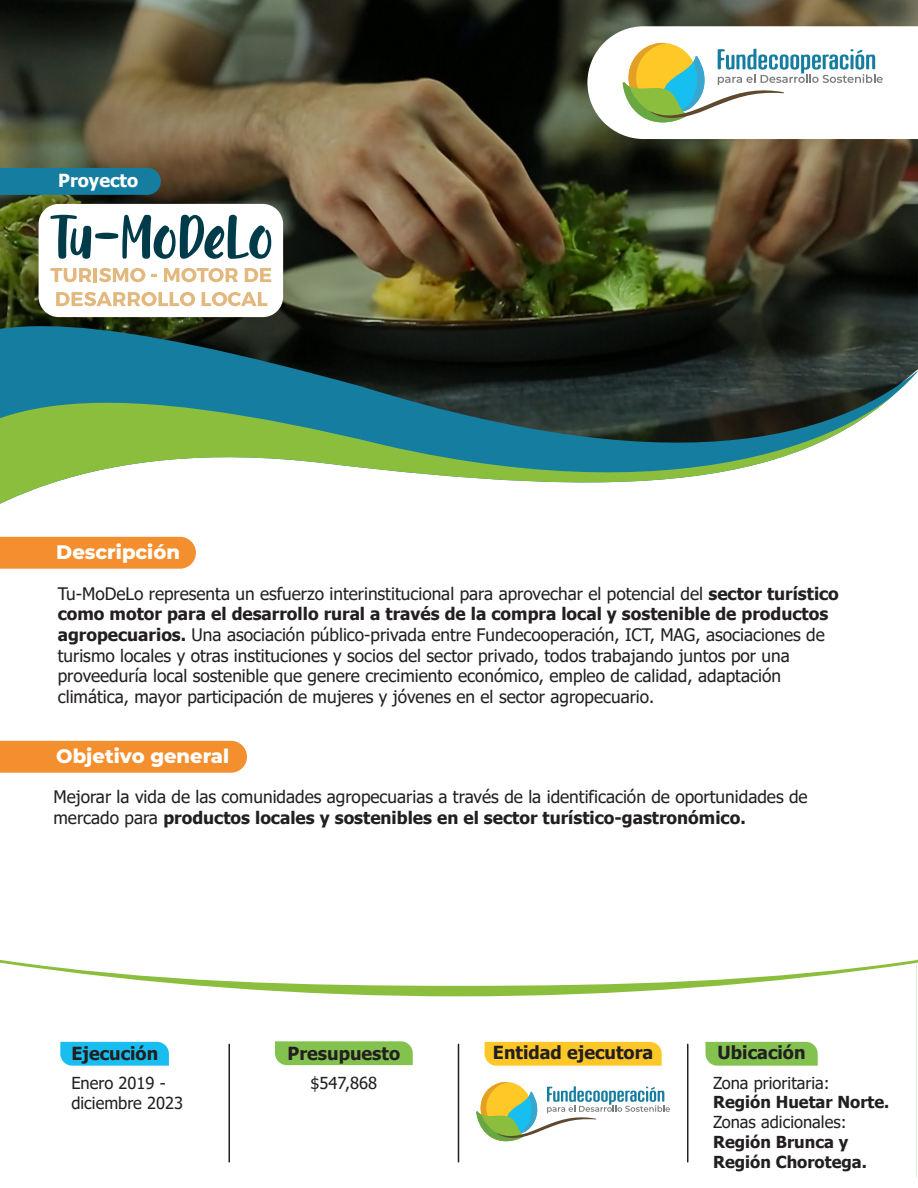
<style>
.page{position:relative;width:918px;height:1188px;background:#fff}
.page>*{position:absolute;margin:0;border:0;box-sizing:border-box;transform-origin:0 0}
.t1{font:100 19.5px "Montserrat";color:#fff}
.t2{font:700 18px "Tahoma";color:#231f20}
.t3{font:700 18px "Tahoma";color:#fff}
.t4{font:17.25px/20.7px "Tahoma";color:#231f20}
.t5{font:16.5px "Tahoma";color:#231f20}
.t6{font:700 16.5px/19.8px "Tahoma";color:#231f20}
.s1{font-weight:700}
</style>
<div class="page">
<svg style="left:0;top:556px;width:196px;height:13px;background:#f49438"></svg>
<img style="left:0;top:0;width:918px;height:306px">
<svg style="left:587px;top:26px;width:331px;height:113px"></svg>
<svg style="left:0;top:306px;width:918px;height:65px;background:#1b2f2b"></svg>
<svg style="left:0;top:371px;width:918px;height:185px"></svg>
<svg style="left:0;top:962px;width:917px;height:216px"></svg>
<svg style="left:60px;top:1042px;width:109px;height:24px;background:#22bfef"></svg>
<div style="left:275px;top:1041px;width:138px;height:24px;background:#84c250"></div>
<div style="left:485px;top:1042px;width:177px;height:24px;background:#fdc727"></div>
<svg style="left:705px;top:1042px;width:113px;height:24px;background:#89c457"></svg>
<svg style="left:469px;top:1075px;width:208px;height:73px"></svg>
<div style="left:0;top:168px;width:161px;height:27px;background:#157ea0"></div>
<hr style="left:229px;top:1044px;width:1px;height:118px;background:#231f20">
<hr style="left:458px;top:1044px;width:1px;height:118px;background:#231f20">
<hr style="left:687px;top:1044px;width:1px;height:118px;background:#231f20">
<div style="left:39px;top:204px;width:244px;height:113px;background:#fff;border-radius:20px"></div>
<svg style="left:50px;top:268px;width:42px;height:14px"></svg>
<hr style="left:94px;top:268px;width:3px;height:14px;background:#e3b87e">
<svg style="left:99px;top:268px;width:46px;height:14px"></svg>
<svg style="left:164px;top:268px;width:74px;height:14px"></svg>
<svg style="left:245px;top:268px;width:26px;height:14px"></svg>
<svg style="left:56px;top:292px;width:139px;height:14px"></svg>
<svg style="left:202px;top:292px;width:65px;height:14px"></svg>
<svg style="left:50px;top:215px;width:221px;height:44px"></svg>
<div style="left:0;top:741px;width:247px;height:32px;background:#f48f2f"></div>
<p class="t3" style="left:58px;top:168px;width:81px">Proyecto</p>
<p class="t1" style="left:56px;top:539px;width:125px">Descripción</p>
<p class="t4" style="left:58px;top:584px;width:783px">Tu-MoDeLo representa un esfuerzo interinstitucional para aprovechar el potencial del <span class="s1">sector turístico como motor para el desarrollo rural a través de la compra local y sostenible de productos agropecuarios.</span> Una asociación público-privada entre Fundecooperación, ICT, MAG, asociaciones de turismo locales y otras instituciones y socios del sector privado, todos trabajando juntos por una proveeduría local sostenible que genere crecimiento económico, empleo de calidad, adaptación climática, mayor participación de mujeres y jóvenes en el sector agropecuario.</p>
<p class="t1" style="left:56px;top:743px;width:174px">Objetivo general</p>
<p class="t4" style="left:53px;top:788px;width:756px">Mejorar la vida de las comunidades agropecuarias a través de la identificación de oportunidades de mercado para <span class="s1">productos locales y sostenibles en el sector turístico-gastronómico.</span></p>
<p class="t2" style="left:71px;top:1041px;width:88px">Ejecución</p>
<p class="t2" style="left:288px;top:1041px;width:114px">Presupuesto</p>
<p class="t2" style="left:493px;top:1040px;width:162px">Entidad ejecutora</p>
<p class="t2" style="left:718px;top:1040px;width:89px">Ubicación</p>
<p class="t5" style="left:71px;top:1072px;width:96px">Enero 2019 -</p>
<p class="t5" style="left:310px;top:1072px;width:68px">$547,868</p>
<p class="t5" style="left:71px;top:1092px;width:113px">diciembre 2023</p>
<p class="t5" style="left:713px;top:1071px;width:118px">Zona prioritaria:</p>
<p class="t6" style="left:713px;top:1093px;width:178px">Región Huetar Norte.</p>
<p class="t5" style="left:713px;top:1111px;width:135px">Zonas adicionales:</p>
<p class="t6" style="left:713px;top:1133px;width:155px">Región Brunca y<br>Región Chorotega.</p>
</div>
